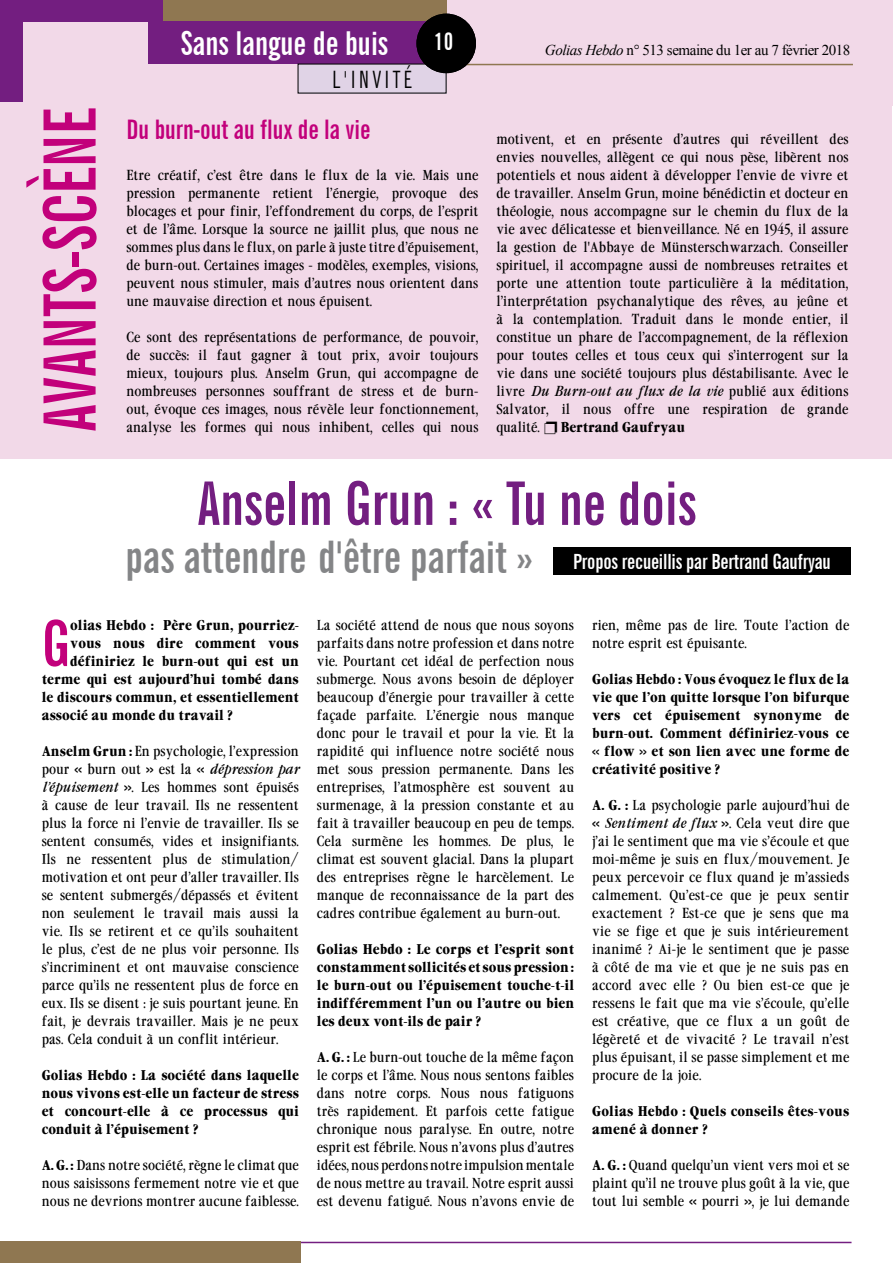
<style>
.page{position:relative;width:893px;height:1263px;background:#fff}
.page>*{position:absolute;margin:0;border:0;box-sizing:border-box;transform-origin:0 0}
.t1{font:700 extra-condensed 72px "News Gothic BT";color:#c2007b}
.t2{font:700 extra-condensed 63.3px "News Gothic BT";color:#c2007b}
.t3{font:700 extra-condensed 60px "News Gothic BT";color:#731e80}
.t4{font:700 extra-condensed 45px "News Gothic BT";color:#848587}
.t5{font:700 extra-condensed 33px "News Gothic BT";color:#fff}
.t6{font:700 extra-condensed 27px "News Gothic BT";color:#c2007b}
.t7{font:extra-condensed 24px "News Gothic BT";letter-spacing:.16em;color:#000}
.t8{font:700 extra-condensed 24px "News Gothic BT";color:#fff}
.t9{font:700 extra-condensed 21px "News Gothic BT";letter-spacing:-.01em;color:#fff}
.t10{font:15px "Times New Roman";letter-spacing:-.03em;color:#000}
.t11{font:13.5px/18px "Garamond Cond";color:#000;text-align:justify}
.t12{font:700 13.5px/18px "Garamond Cond";color:#000;text-align:justify}
.s1{font-style:italic}
.s2{font-weight:700}
</style>
<div class="page">
<div style="left:0;top:0;width:893px;height:106px;background:#f2d9e8"></div>
<div style="left:0;top:106px;width:891px;height:353px;background:#f2d9e8"></div>
<div style="left:554px;top:547px;width:296px;height:27px;background:#000"></div>
<div style="left:158px;top:0;width:288px;height:21px;background:#8f7751"></div>
<div style="left:148px;top:21px;width:298px;height:42px;background:#731e80"></div>
<hr style="left:448px;top:64px;width:405px;height:1px;background:#8f7751">
<div style="left:0;top:0;width:22px;height:102px;background:#731e80"></div>
<div style="left:0;top:0;width:163px;height:21px;background:#731e80"></div>
<hr style="left:44px;top:1242px;width:807px;height:1px;background:#731e80">
<div style="left:0;top:1242px;width:301px;height:21px;background:#8f7751"></div>
<div style="left:298px;top:64px;width:148px;height:29px;background:#e0d3e6"></div>
<div style="left:416px;top:14px;width:60px;height:59px;background:#000;border-radius:50%"></div>
<h1 class="t1" style="left:26px;top:432px;width:326px;rotate:-90deg">avants-scène</h1>
<h3 class="t5" style="left:181px;top:23px;width:209px">Sans langue de buis</h3>
<h3 class="t7" style="left:332px;top:65px;width:81px">l'invité</h3>
<h3 class="t8" style="left:436px;top:28px;width:21px">10</h3>
<p class="t10" style="left:545px;top:40px;width:307px"><span class="s1">Golias Hebdo</span> n° 513 semaine du 1er au 7 février 2018</p>
<h3 class="t6" style="left:126px;top:113px;width:246px">Du burn-out au flux de la vie</h3>
<p class="t11" style="left:126px;top:166px;width:354px">Etre créatif, c’est être dans le flux de la vie. Mais une pression permanente retient l’énergie, provoque des blocages et pour finir, l’effondrement du corps, de l’esprit et de l’âme. Lorsque la source ne jaillit plus, que nous ne sommes plus dans le flux, on parle à juste titre d’épuisement, de burn-out. Certaines images - modèles, exemples, visions, peuvent nous stimuler, mais d’autres nous orientent dans une mauvaise direction et nous épuisent.</p>
<p class="t11" style="left:126px;top:328px;width:354px">Ce sont des représentations de performance, de pouvoir, de succès: il faut gagner à tout prix, avoir toujours mieux, toujours plus. Anselm Grun, qui accompagne de nombreuses personnes souffrant de stress et de burn&shy;out, évoque ces images, nous révèle leur fonctionnement, analyse les formes qui nous inhibent, celles qui nous</p>
<p class="t11" style="left:496px;top:130px;width:354px">motivent, et en présente d’autres qui réveillent des envies nouvelles, allègent ce qui nous pèse, libèrent nos potentiels et nous aident à développer l’envie de vivre et de travailler. Anselm Grun, moine bénédictin et docteur en théologie, nous accompagne sur le chemin du flux de la vie avec délicatesse et bienveillance. Né en 1945, il assure la gestion de l'Abbaye de Münsterschwarzach. Conseiller spirituel, il accompagne aussi de nombreuses retraites et porte une attention toute particulière à la méditation, l’interprétation psychanalytique des rêves, au jeûne et à la contemplation. Traduit dans le monde entier, il constitue un phare de l’accompagnement, de la réflexion pour toutes celles et tous ceux qui s’interrogent sur la vie dans une société toujours plus déstabilisante. Avec le livre <span class="s1">Du Burn-out au flux de la vie</span> publié aux éditions Salvator, il nous offre une respiration de grande</p>
<p class="t11" style="left:496px;top:418px;width:45px">qualité.</p>
<p class="t12" style="left:561px;top:418px;width:126px">Bertrand Gaufryau</p>
<h3 class="t3" style="left:197px;top:467px;width:501px">Anselm Grun : « Tu ne dois</h3>
<h3 class="t4" style="left:126px;top:530px;width:409px">pas attendre d'être parfait »</h3>
<h3 class="t9" style="left:573px;top:548px;width:259px">Propos recueillis par Bertrand Gaufryau</h3>
<h2 class="t2" style="left:42px;top:605px;width:30px">G</h2>
<p class="t12" style="left:70px;top:616px;width:230px">olias Hebdo : Père Grun, pourriez-</p>
<p class="t12" style="left:70px;top:634px;width:230px">vous nous dire comment vous</p>
<p class="t12" style="left:70px;top:652px;width:230px">définiriez le burn-out qui est un</p>
<p class="t12" style="left:42px;top:670px;width:259px">terme qui est aujourd’hui tombé dans</p>
<p class="t12" style="left:42px;top:688px;width:259px">le discours commun, et essentiellement</p>
<p class="t12" style="left:42px;top:706px;width:192px">associé au monde du travail ?</p>
<p class="t11" style="left:42px;top:742px;width:259px"><span class="s2">Anselm Grun :</span> En psychologie, l’expression pour « burn out » est la « <span class="s1">dépression par l’épuisement</span> ». Les hommes sont épuisés à cause de leur travail. Ils ne ressentent plus la force ni l’envie de travailler. Ils se sentent consumés, vides et insignifiants.<br>Ils ne ressentent plus de stimulation/ motivation et ont peur d’aller travailler. Ils se sentent submergés/dépassés et évitent non seulement le travail mais aussi la vie. Ils se retirent et ce qu’ils souhaitent le plus, c’est de ne plus voir personne. Ils s’incriminent et ont mauvaise conscience parce qu’ils ne ressentent plus de force en eux. Ils se disent : je suis pourtant jeune. En fait, je devrais travailler. Mais je ne peux pas. Cela conduit à un conflit intérieur.</p>
<p class="t12" style="left:42px;top:1066px;width:259px">Golias Hebdo : La société dans laquelle nous vivons est-elle un facteur de stress et concourt-elle à ce processus qui conduit à l’épuisement ?</p>
<p class="t11" style="left:42px;top:1156px;width:259px"><span class="s2">A. G. :</span> Dans notre société, règne le climat que nous saisissons fermement notre vie et que nous ne devrions montrer aucune faiblesse.</p>
<p class="t11" style="left:317px;top:616px;width:259px">La société attend de nous que nous soyons parfaits dans notre profession et dans notre vie. Pourtant cet idéal de perfection nous submerge. Nous avons besoin de déployer beaucoup d’énergie pour travailler à cette façade parfaite. L’énergie nous manque donc pour le travail et pour la vie. Et la rapidité qui influence notre société nous met sous pression permanente. Dans les entreprises, l’atmosphère est souvent au surmenage, à la pression constante et au fait à travailler beaucoup en peu de temps.<br>Cela surmène les hommes. De plus, le climat est souvent glacial. Dans la plupart des entreprises règne le harcèlement. Le manque de reconnaissance de la part des cadres contribue également au burn-out.</p>
<p class="t12" style="left:317px;top:940px;width:259px">Golias Hebdo : Le corps et l’esprit sont constamment sollicités et sous pression: le burn-out ou l’épuisement touche-t-il indifféremment l’un ou l’autre ou bien les deux vont-ils de pair ?</p>
<p class="t11" style="left:317px;top:1048px;width:259px"><span class="s2">A. G. :</span> Le burn-out touche de la même façon le corps et l’âme. Nous nous sentons faibles dans notre corps. Nous nous fatiguons très rapidement. Et parfois cette fatigue chronique nous paralyse. En outre, notre esprit est fébrile. Nous n’avons plus d’autres idées, nous perdons notre impulsion mentale de nous mettre au travail. Notre esprit aussi est devenu fatigué. Nous n’avons envie de</p>
<p class="t11" style="left:592px;top:616px;width:259px">rien, même pas de lire. Toute l’action de notre esprit est épuisante.</p>
<p class="t12" style="left:592px;top:670px;width:259px">Golias Hebdo : Vous évoquez le flux de la vie que l’on quitte lorsque l’on bifurque vers cet épuisement synonyme de burn-out. Comment définiriez-vous ce « flow » et son lien avec une forme de créativité positive ?</p>
<p class="t11" style="left:592px;top:796px;width:259px"><span class="s2">A. G. :</span> La psychologie parle aujourd’hui de « <span class="s1">Sentiment de flux</span> ». Cela veut dire que j’ai le sentiment que ma vie s’écoule et que moi-même je suis en flux/mouvement. Je peux percevoir ce flux quand je m’assieds calmement. Qu’est-ce que je peux sentir exactement ? Est-ce que je sens que ma vie se fige et que je suis intérieurement inanimé ? Ai-je le sentiment que je passe à côté de ma vie et que je ne suis pas en accord avec elle ? Ou bien est-ce que je ressens le fait que ma vie s’écoule, qu’elle est créative, que ce flux a un goût de légèreté et de vivacité ? Le travail n’est plus épuisant, il se passe simplement et me procure de la joie.</p>
<p class="t12" style="left:592px;top:1102px;width:259px">Golias Hebdo : Quels conseils êtes-vous amené à donner ?</p>
<p class="t11" style="left:592px;top:1156px;width:259px"><span class="s2">A. G. :</span> Quand quelqu’un vient vers moi et se plaint qu’il ne trouve plus goût à la vie, que tout lui semble « pourri », je lui demande</p>
</div>
